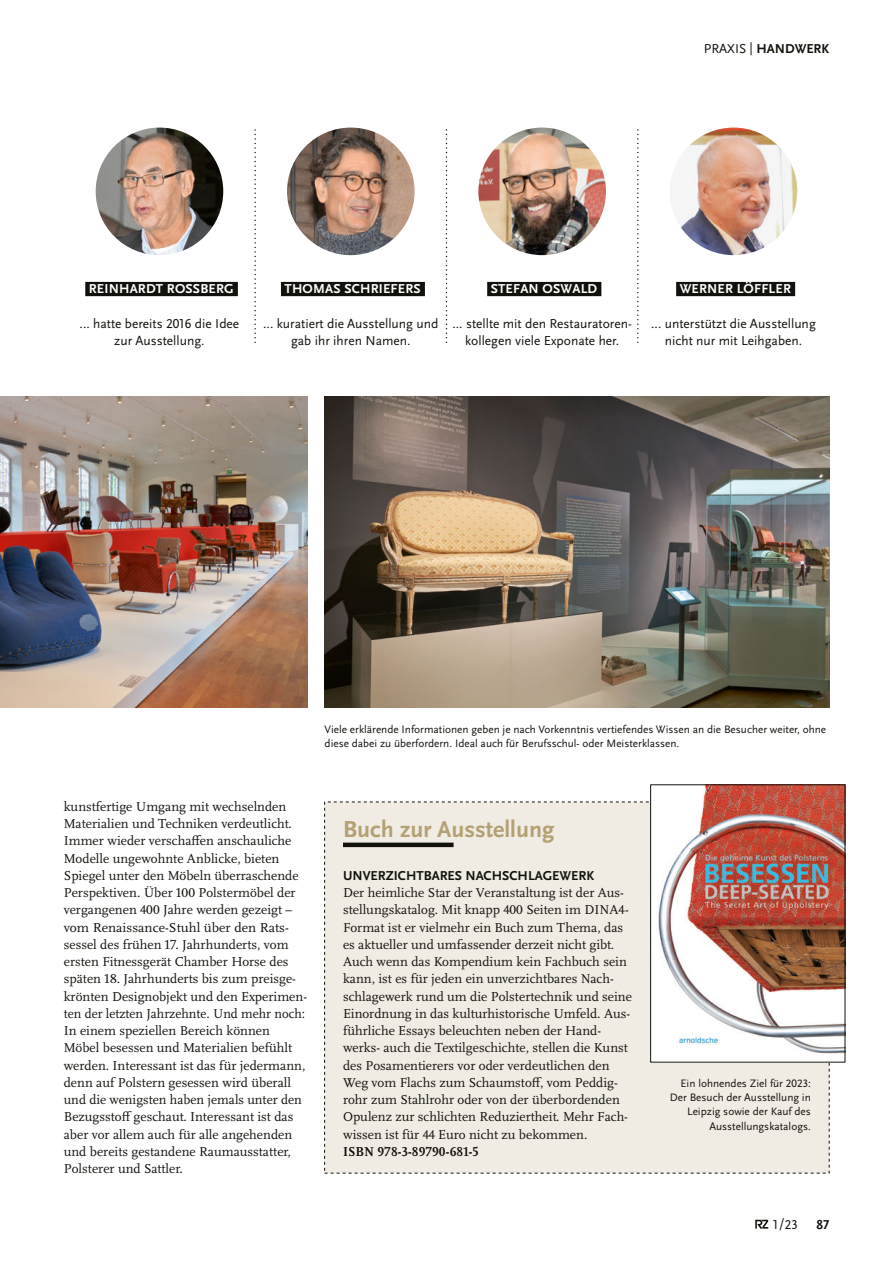
<style>
.page{position:relative;width:893px;height:1263px;background:#fff}
.page>*{position:absolute;margin:0;border:0;box-sizing:border-box;transform-origin:0 0}
.t1{font:700 24px "Scala Sans OT";color:#b4a173}
.t2{font:13.5px/17.2px "Scala OT";color:#12120d}
.t3{font:13.5px/17.2px "Scala Sans OT";color:#12120d;text-align:center}
.t4{font:700 13.5px "Scala Sans OT";letter-spacing:.015em;color:#fff}
.t5{font:700 13.5px "Scala Sans OT";color:#12120d}
.t6{font:700 13.5px "Scala OT";color:#12120d}
.t7{font:11.25px/14.2px "Scala Sans OT";color:#12120d}
.s1{font-weight:400}
</style>
<div class="page">
<svg style="left:755px;top:1220px;width:13px;height:8px"></svg>
<img style="left:0;top:397px;width:308px;height:310px">
<img style="left:325px;top:397px;width:504px;height:310px">
<div style="left:487px;top:282px;width:114px;height:14px;background:#12120d"></div>
<img style="left:478px;top:128px;width:128px;height:127px;border-radius:50%">
<img style="left:287px;top:128px;width:128px;height:127px;border-radius:50%">
<img style="left:96px;top:128px;width:127px;height:127px;border-radius:50%">
<img style="left:670px;top:128px;width:127px;height:127px;border-radius:50%">
<div style="left:281px;top:282px;width:144px;height:14px;background:#12120d"></div>
<div style="left:85px;top:282px;width:153px;height:14px;background:#12120d"></div>
<div style="left:676px;top:282px;width:119px;height:14px;background:#12120d"></div>
<svg style="left:254px;top:130px;width:2px;height:213px"></svg>
<svg style="left:446px;top:130px;width:1px;height:213px"></svg>
<svg style="left:637px;top:130px;width:2px;height:213px"></svg>
<div style="left:324px;top:801px;width:506px;height:372px;background:#f0ece3"></div>
<hr style="left:343px;top:843px;width:111px;height:4px;background:#12120d">
<img style="left:652px;top:786px;width:191px;height:274px">
<div style="left:650px;top:784px;width:195px;height:278px;border:1px solid #12120d"></div>
<p class="t5" style="left:704px;top:43px;width:127px"><span class="s1">PRAXIS |</span> HANDWERK</p>
<p class="t4" style="left:89px;top:283px;width:146px">REINHARDT ROSSBERG</p>
<p class="t3" style="left:80px;top:316px;width:161px">... hatte bereits 2016 die Idee zur Ausstellung.</p>
<p class="t4" style="left:285px;top:283px;width:138px">THOMAS SCHRIEFERS</p>
<p class="t3" style="left:263px;top:316px;width:177px">... kuratiert die Ausstellung und gab ihr ihren Namen.</p>
<p class="t4" style="left:491px;top:283px;width:108px">STEFAN OSWALD</p>
<p class="t3" style="left:452px;top:316px;width:181px">... stellte mit den Restauratoren&shy;kollegen viele Exponate her.</p>
<p class="t4" style="left:680px;top:283px;width:113px">WERNER LÖFFLER</p>
<p class="t3" style="left:651px;top:316px;width:166px">... unterstützt die Ausstellung nicht nur mit Leihgaben.</p>
<p class="t7" style="left:325px;top:723px;width:503px">Viele erklärende Informationen geben je nach Vorkenntnis vertiefendes Wissen an die Besucher weiter, ohne diese dabei zu überfordern. Ideal auch für Berufsschul- oder Meisterklassen.</p>
<p class="t2" style="left:64px;top:799px;width:245px">kunstfertige Umgang mit wechselnden Materialien und Techniken verdeutlicht.<br>Immer wieder verschaffen anschauliche Modelle ungewohnte Anblicke, bieten Spiegel unter den Möbeln überraschende Perspektiven. Über 100 Polstermöbel der vergangenen 400 Jahre werden gezeigt – vom Renaissance-Stuhl über den Rats&shy;sessel des frühen 17. Jahrhunderts, vom ersten Fitnessgerät Chamber Horse des späten 18. Jahrhunderts bis zum preisge&shy;krönten Designobjekt und den Experimen&shy;ten der letzten Jahrzehnte. Und mehr noch:<br>In einem speziellen Bereich können Möbel besessen und Materialien befühlt werden. Interessant ist das für jedermann, denn auf Polstern gesessen wird überall und die wenigsten haben jemals unter den Bezugsstoff geschaut. Interessant ist das aber vor allem auch für alle angehenden und bereits gestandene Raumausstatter, Polsterer und Sattler.</p>
<h1 class="t1" style="left:343px;top:819px;width:213px">Buch zur Ausstellung</h1>
<p class="t5" style="left:343px;top:870px;width:253px">UNVERZICHTBARES NACHSCHLAGEWERK</p>
<p class="t2" style="left:343px;top:885px;width:291px">Der heimliche Star der Veranstaltung ist der Aus&shy;stellungskatalog. Mit knapp 400 Seiten im DINA4- Format ist er vielmehr ein Buch zum Thema, das es aktueller und umfassender derzeit nicht gibt.<br>Auch wenn das Kompendium kein Fachbuch sein kann, ist es für jeden ein unverzichtbares Nach&shy;schlagewerk rund um die Polstertechnik und seine Einordnung in das kulturhistorische Umfeld. Aus&shy;führliche Essays beleuchten neben der Hand&shy;werks- auch die Textilgeschichte, stellen die Kunst des Posamentierers vor oder verdeutlichen den Weg vom Flachs zum Schaumstoff, vom Peddig&shy;rohr zum Stahlrohr oder von der überbordenden Opulenz zur schlichten Reduziertheit. Mehr Fach&shy;wissen ist für 44 Euro nicht zu bekommen.</p>
<p class="t6" style="left:343px;top:1146px;width:137px">ISBN 978-3-89790-681-5</p>
<p class="t7" style="left:670px;top:1077px;width:143px;text-align:right">Ein lohnendes Ziel für 2023:<br>Der Besuch der Ausstellung in<br>Leipzig sowie der Kauf des<br>Ausstellungskatalogs.</p>
<p class="t3" style="left:772px;top:1217px;width:27px">1/23</p>
<p class="t5" style="left:816px;top:1219px;width:14px">87</p>
</div>
